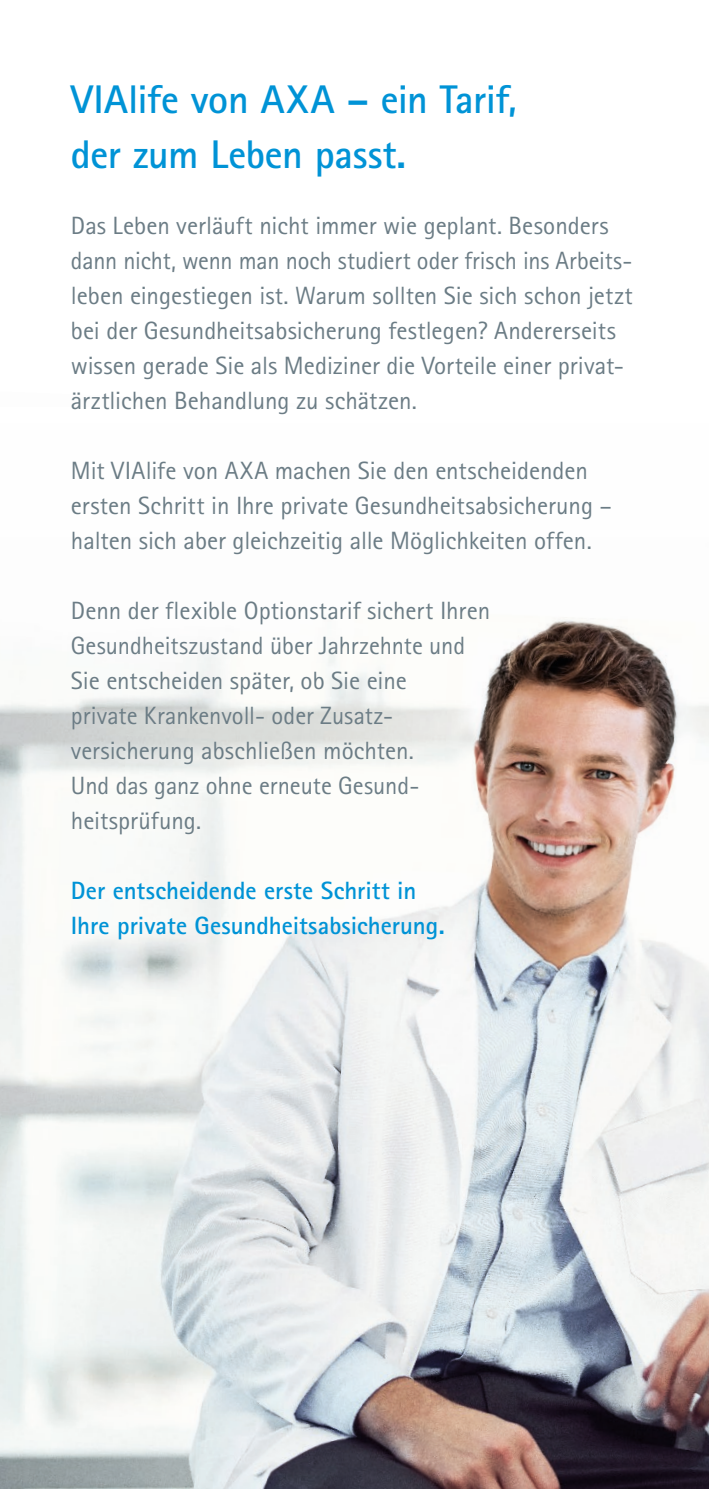
<style>
.page{position:relative;width:709px;height:1489px;background:#fff}
.page>*{position:absolute;margin:0;border:0;box-sizing:border-box;transform-origin:0 0}
.t1{font:700 40px/55px "Rotis Sans Serif Std";letter-spacing:-.01em;color:#0093d6}
.t2{font:25px/35px "Rotis Sans Serif Std";color:#6b7c85}
.t3{font:700 25px/35px "Rotis Sans Serif Std";color:#0093d6}
</style>
<div class="page">
<img style="left:0;top:617px;width:709px;height:871px">
<h1 class="t1" style="left:71px;top:71px;width:447px">VIAlife von AXA – ein Tarif, der zum Leben passt.</h1>
<p class="t2" style="left:71px;top:207px;width:563px">Das Leben verläuft nicht immer wie geplant. Besonders dann nicht, wenn man noch studiert oder frisch ins Arbeits&shy;leben eingestiegen ist. Warum sollten Sie sich schon jetzt bei der Gesundheitsabsicherung festlegen? Andererseits wissen gerade Sie als Mediziner die Vorteile einer privat&shy;ärztlichen Behandlung zu schätzen.</p>
<p class="t2" style="left:71px;top:452px;width:542px">Mit VIAlife von AXA machen Sie den entscheidenden ersten Schritt in Ihre private Gesundheitsabsicherung – halten sich aber gleichzeitig alle Möglichkeiten offen.</p>
<p class="t2" style="left:71px;top:592px;width:421px">Denn der flexible Optionstarif sichert Ihren Gesundheitszustand über Jahrzehnte und Sie entscheiden später, ob Sie eine<br>private Krankenvoll- oder Zusatz-‑ versicherung abschließen möchten.<br>Und das ganz ohne erneute Gesund&shy;heitsprüfung.</p>
<p class="t3" style="left:71px;top:872px;width:375px">Der entscheidende erste Schritt in<br>Ihre private Gesundheitsabsicherung.</p>
</div>
